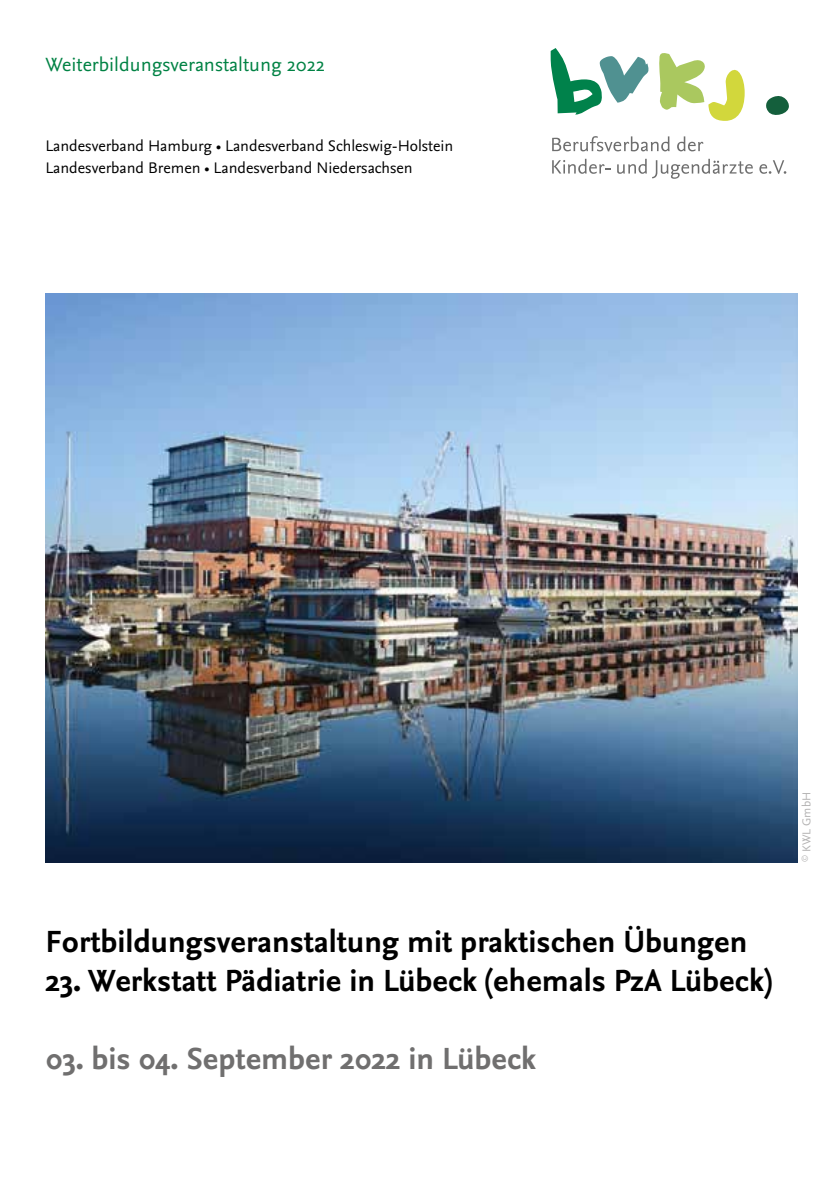
<style>
.page{position:relative;width:840px;height:1191px;background:#fff}
.page>*{position:absolute;margin:0;border:0;box-sizing:border-box;transform-origin:0 0}
.t1{font:700 32px "Nexus Sans Pro";color:#000}
.t2{font:700 32px "Nexus Sans Pro";color:#706f6f}
.t3{font:20px "Nexus Sans Pro";color:#008244}
.t4{font:16px/22px "Nexus Sans Pro";color:#000}
.t5{font:12px "Nexus Sans Pro";color:#b3b2b2}
</style>
<div class="page">
<img style="left:45px;top:293px;width:752px;height:569px">
<svg style="left:766px;top:96px;width:23px;height:19px"></svg>
<svg style="left:550px;top:48px;width:99px;height:67px"></svg>
<svg style="left:659px;top:53px;width:85px;height:68px"></svg>
<svg style="left:552px;top:136px;width:117px;height:15px"></svg>
<svg style="left:677px;top:136px;width:26px;height:15px"></svg>
<svg style="left:552px;top:159px;width:58px;height:15px"></svg>
<svg style="left:617px;top:159px;width:135px;height:20px"></svg>
<svg style="left:759px;top:160px;width:26px;height:14px"></svg>
<p class="t3" style="left:45px;top:50px;width:281px">Weiterbildungsveranstaltung 2022</p>
<p class="t4" style="left:45px;top:133px;width:409px">Landesverband Hamburg • Landesverband Schleswig-Holstein<br>Landesverband Bremen • Landesverband Niedersachsen</p>
<h1 class="t1" style="left:45px;top:917px;width:703px">Fortbildungsveranstaltung mit praktischen Übungen</h1>
<h1 class="t1" style="left:45px;top:956px;width:727px">23. Werkstatt Pädiatrie in Lübeck (ehemals PzA Lübeck)</h1>
<h1 class="t2" style="left:45px;top:1034px;width:492px">03. bis 04. September 2022 in Lübeck</h1>
<p class="t5" style="left:797px;top:862px;width:72px;rotate:-90deg"><sup>©</sup> KWL GmbH</p>
</div>
